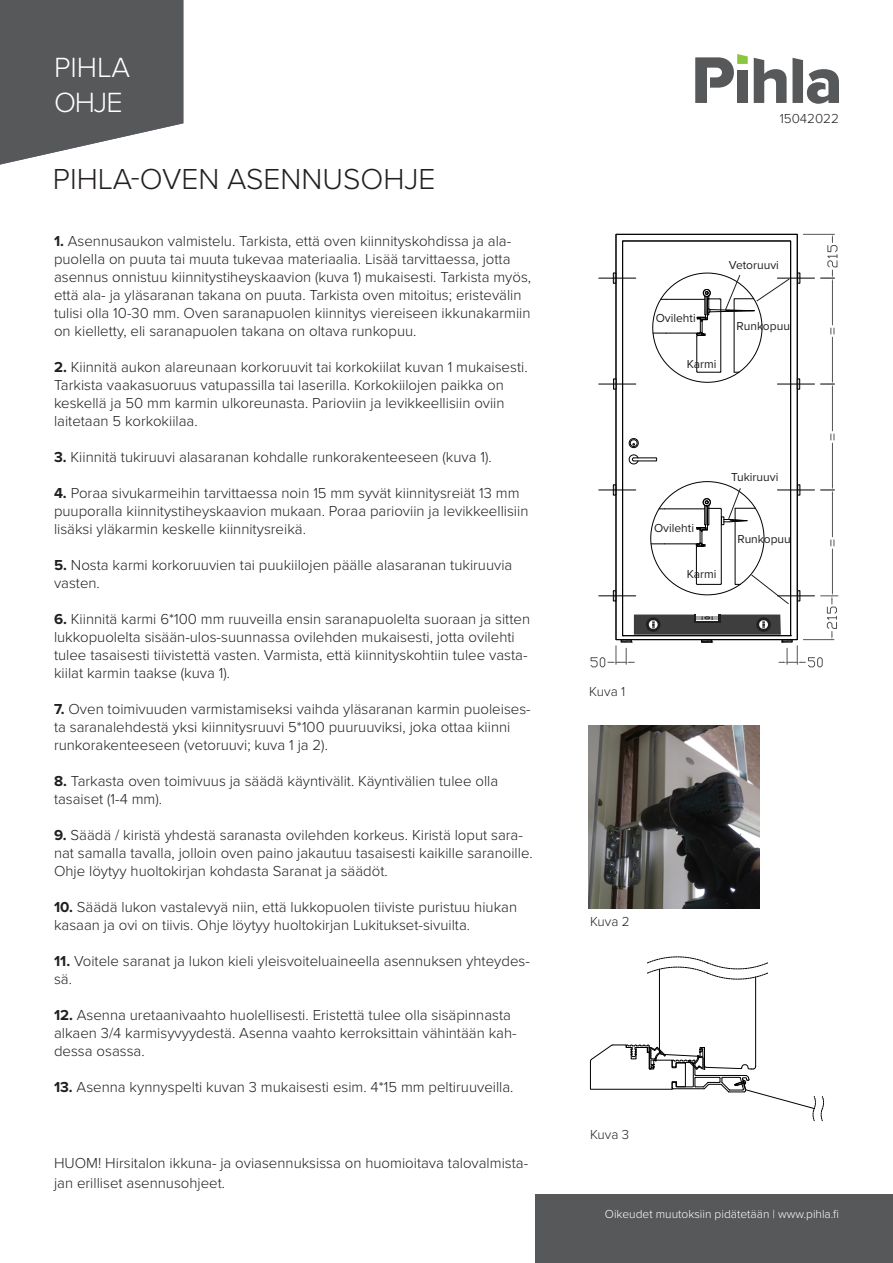
<style>
.page{position:relative;width:893px;height:1263px;background:#fff}
.page>*{position:absolute;margin:0;border:0;box-sizing:border-box;transform-origin:0 0}
.TUOTTEEN_NIMI{font:300 30px "Proxima Nova";color:#231f20}
.ISO_otsikko{font:300 28.8px "Proxima Nova";color:#fff}
.Leipäteksti{font:300 15px/18px "Proxima Nova";color:#231f20}
.Kuvateksti{font:300 13.5px "Proxima Nova";color:#231f20}
.Kuvateksti_8{font:12px "Proxima Nova";color:#231f20}
.www_valkoinen{font:300 12px "Proxima Nova";color:#fff}
.s1{font-weight:700}
</style>
<div class="page">
<div style="left:536px;top:1194px;width:357px;height:69px;background:#57585a"></div>
<svg style="left:695px;top:54px;width:53px;height:49px"></svg>
<svg style="left:754px;top:58px;width:85px;height:46px"></svg>
<svg style="left:0;top:0;width:183px;height:165px;background:#6c6d6e"></svg>
<img style="left:589px;top:725px;width:171px;height:184px">
<hr style="left:659px;top:969px;width:1px;height:83px;background:#000">
<hr style="left:755px;top:977px;width:1px;height:89px;background:#000">
<svg style="left:647px;top:957px;width:121px;height:23px"></svg>
<svg style="left:590px;top:1045px;width:234px;height:76px"></svg>
<svg style="left:629px;top:438px;width:28px;height:27px"></svg>
<hr style="left:777px;top:278px;width:37px;height:1px;background:#000">
<hr style="left:599px;top:278px;width:37px;height:1px;background:#000">
<hr style="left:803px;top:234px;width:31px;height:1px;background:#545454">
<hr style="left:777px;top:384px;width:37px;height:1px;background:#000">
<hr style="left:599px;top:384px;width:37px;height:1px;background:#000">
<hr style="left:832px;top:282px;width:1px;height:43px;background:#545454">
<hr style="left:832px;top:337px;width:1px;height:43px;background:#545454">
<svg style="left:821px;top:234px;width:17px;height:48px"></svg>
<svg style="left:831px;top:328px;width:4px;height:6px"></svg>
<hr style="left:832px;top:388px;width:1px;height:43px;background:#545454">
<hr style="left:832px;top:443px;width:1px;height:43px;background:#545454">
<svg style="left:821px;top:380px;width:13px;height:8px"></svg>
<svg style="left:831px;top:434px;width:4px;height:6px"></svg>
<svg style="left:613px;top:379px;width:3px;height:10px"></svg>
<svg style="left:613px;top:273px;width:3px;height:10px"></svg>
<svg style="left:797px;top:379px;width:3px;height:10px"></svg>
<svg style="left:797px;top:273px;width:3px;height:10px"></svg>
<svg style="left:653px;top:273px;width:137px;height:109px"></svg>
<svg style="left:590px;top:481px;width:248px;height:186px"></svg>
<p class="ISO_otsikko" style="left:54px;top:46px;width:78px">PIHLA</p>
<p class="ISO_otsikko" style="left:54px;top:80px;width:96px">TERMO</p>
<p class="ISO_otsikko" style="left:54px;top:81px;width:70px">OHJE</p>
<p class="TUOTTEEN_NIMI" style="left:53px;top:157px;width:384px">PIHLA-OVEN ASENNUSOHJE</p>
<p class="Leipäteksti" style="left:54px;top:231px;width:479px"><span class="s1">1.</span> Asennusaukon valmistelu. Tarkista, että oven kiinnityskohdissa ja ala&shy;puolella on puuta tai muuta tukevaa materiaalia. Lisää tarvittaessa, jotta asennus onnistuu kiinnitystiheyskaavion (kuva 1) mukaisesti. Tarkista myös, että ala- ja yläsaranan takana on puuta. Tarkista oven mitoitus; eristevälin tulisi olla 10-30 mm. Oven saranapuolen kiinnitys viereiseen ikkunakarmiin on kielletty, eli saranapuolen takana on oltava runkopuu.</p>
<p class="Leipäteksti" style="left:54px;top:357px;width:475px"><span class="s1">2.</span> Kiinnitä aukon alareunaan korkoruuvit tai korkokiilat kuvan 1 mukaisesti.<br>Tarkista vaakasuoruus vatupassilla tai laserilla. Korkokiilojen paikka on keskellä ja 50 mm karmin ulkoreunasta. Parioviin ja levikkeellisiin oviin laitetaan 5 korkokiilaa.</p>
<p class="Leipäteksti" style="left:54px;top:447px;width:439px"><span class="s1">3.</span> Kiinnitä tukiruuvi alasaranan kohdalle runkorakenteeseen (kuva 1).</p>
<p class="Leipäteksti" style="left:54px;top:483px;width:476px"><span class="s1">4.</span> Poraa sivukarmeihin tarvittaessa noin 15 mm syvät kiinnitysreiät 13 mm puuporalla kiinnitystiheyskaavion mukaan. Poraa parioviin ja levikkeellisiin lisäksi yläkarmin keskelle kiinnitysreikä.</p>
<p class="Leipäteksti" style="left:54px;top:555px;width:460px"><span class="s1">5.</span> Nosta karmi korkoruuvien tai puukiilojen päälle alasaranan tukiruuvia vasten.</p>
<p class="Leipäteksti" style="left:54px;top:609px;width:478px"><span class="s1">6.</span> Kiinnitä karmi 6*100 mm ruuveilla ensin saranapuolelta suoraan ja sitten lukkopuolelta sisään-ulos-suunnassa ovilehden mukaisesti, jotta ovilehti tulee tasaisesti tiivistettä vasten. Varmista, että kiinnityskohtiin tulee vasta&shy;kiilat karmin taakse (kuva 1).</p>
<p class="Leipäteksti" style="left:54px;top:699px;width:478px"><span class="s1">7.</span> Oven toimivuuden varmistamiseksi vaihda yläsaranan karmin puoleises&shy;ta saranalehdestä yksi kiinnitysruuvi 5*100 puuruuviksi, joka ottaa kiinni runkorakenteeseen (vetoruuvi; kuva 1 ja 2).</p>
<p class="Leipäteksti" style="left:54px;top:771px;width:446px"><span class="s1">8.</span> Tarkasta oven toimivuus ja säädä käyntivälit. Käyntivälien tulee olla tasaiset (1-4 mm).</p>
<p class="Leipäteksti" style="left:54px;top:825px;width:480px"><span class="s1">9.</span> Säädä / kiristä yhdestä saranasta ovilehden korkeus. Kiristä loput sara&shy;nat samalla tavalla, jolloin oven paino jakautuu tasaisesti kaikille saranoille.<br>Ohje löytyy huoltokirjan kohdasta Saranat ja säädöt.</p>
<p class="Leipäteksti" style="left:54px;top:897px;width:465px"><span class="s1">10.</span> Säädä lukon vastalevyä niin, että lukkopuolen tiiviste puristuu hiukan kasaan ja ovi on tiivis. Ohje löytyy huoltokirjan Lukitukset-sivuilta.</p>
<p class="Leipäteksti" style="left:54px;top:951px;width:477px"><span class="s1">11.</span> Voitele saranat ja lukon kieli yleisvoiteluaineella asennuksen yhteydes&shy;sä.</p>
<p class="Leipäteksti" style="left:54px;top:1005px;width:464px"><span class="s1">12.</span> Asenna uretaanivaahto huolellisesti. Eristettä tulee olla sisäpinnasta alkaen 3/4 karmisyvyydestä. Asenna vaahto kerroksittain vähintään kah&shy;dessa osassa.</p>
<p class="Leipäteksti" style="left:54px;top:1077px;width:461px"><span class="s1">13.</span> Asenna kynnyspelti kuvan 3 mukaisesti esim. 4*15 mm peltiruuveilla.</p>
<p class="Leipäteksti" style="left:54px;top:1152px;width:476px;line-height:19.5px">HUOM! Hirsitalon ikkuna- ja oviasennuksissa on huomioitava talovalmista&shy;jan erilliset asennusohjeet.</p>
<p class="Kuvateksti" style="left:780px;top:108px;width:61px">15042022</p>
<p class="Kuvateksti_8" style="left:729px;top:256px;width:52px">Vetoruuvi</p>
<p class="Kuvateksti_8" style="left:656px;top:309px;width:42px">Ovilehti</p>
<p class="Kuvateksti_8" style="left:687px;top:355px;width:31px">Karmi</p>
<p class="Kuvateksti_8" style="left:736px;top:317px;width:55px">Runkopuu</p>
<p class="Kuvateksti_8" style="left:731px;top:468px;width:49px">Tukiruuvi</p>
<p class="Kuvateksti_8" style="left:654px;top:519px;width:42px">Ovilehti</p>
<p class="Kuvateksti_8" style="left:687px;top:565px;width:31px">Karmi</p>
<p class="Kuvateksti_8" style="left:737px;top:530px;width:55px">Runkopuu</p>
<p class="Kuvateksti" style="left:589px;top:682px;width:38px">Kuva 1</p>
<p class="Kuvateksti" style="left:590px;top:911px;width:41px">Kuva 2</p>
<p class="Kuvateksti" style="left:590px;top:1124px;width:41px">Kuva 3</p>
<p class="www_valkoinen" style="left:605px;top:1205px;width:236px">Oikeudet muutoksiin pidätetään | www.pihla.fi</p>
</div>
